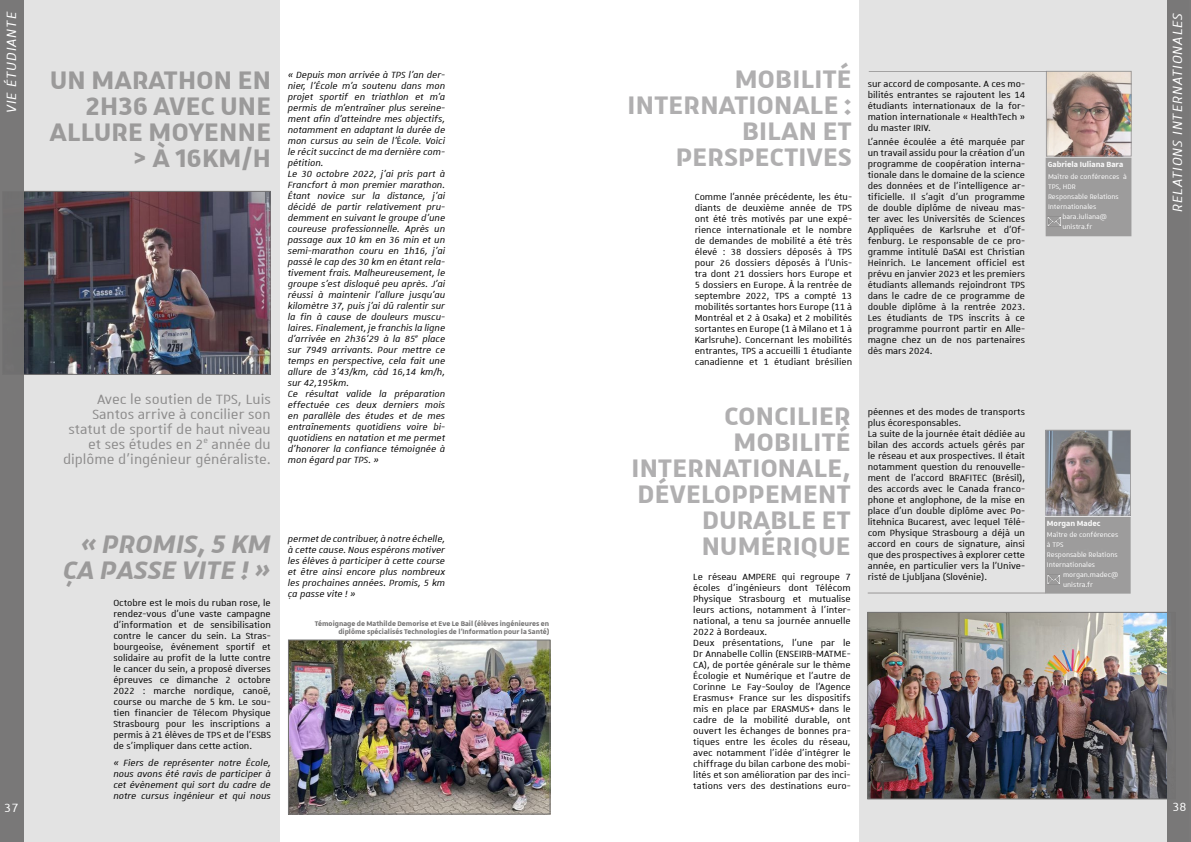
<style>
.page{position:relative;width:1191px;height:842px;background:#fff}
.page>*{position:absolute;margin:0;border:0;box-sizing:border-box;transform-origin:0 0}
.t1{font:700 34px/26px "Unistra A";letter-spacing:.01em;color:#b0afb0;text-align:right}
.t2{font:700 34px/26px "Unistra A";letter-spacing:.01em;color:#9b9a9a;text-align:right}
.t3{font:italic 700 34px/26px "Unistra A";letter-spacing:.01em;color:#9b9a9a;text-align:center}
.t4{font:18px/15px "Unistra A";color:#8c8b8b;text-align:right}
.t5{font:italic 18px "Unistra A";letter-spacing:.05em;color:#fff}
.t6{font:16px "Unistra A";color:#fff}
.t7{font:12px/11px "Unistra A";color:#000;text-align:justify}
.t8{font:italic 12px/11px "Unistra A";color:#000;text-align:justify}
.t9{font:700 10px "Unistra A";color:#fff}
.t10{font:9px/10px "Unistra A";color:#fff}
.t11{font:700 9px/8px "Unistra A";color:#747373;text-align:right}
.s1{font-style:normal}
</style>
<div class="page">
<div style="left:859px;top:0;width:329px;height:842px;background:#e3e3e3"></div>
<div style="left:0;top:0;width:280px;height:842px;background:#e3e3e3"></div>
<img style="left:24px;top:193px;width:244px;height:179px">
<div style="left:2px;top:191px;width:268px;height:183px;border:1px solid #747373"></div>
<img style="left:290px;top:642px;width:258px;height:170px">
<div style="left:288px;top:640px;width:262px;height:174px;border:1px solid #747373"></div>
<div style="left:1046px;top:158px;width:85px;height:78px;background:#9d9c9c"></div>
<img style="left:1048px;top:73px;width:81px;height:81px">
<div style="left:1046px;top:71px;width:85px;height:85px;border:1px solid #8c8b8b"></div>
<hr style="left:868px;top:71px;width:178px;height:1px;background:#858383">
<svg style="left:1047px;top:216px;width:13px;height:11px"></svg>
<img style="left:869px;top:614px;width:297px;height:183px">
<div style="left:867px;top:612px;width:308px;height:187px;border:1px solid #747373"></div>
<img style="left:1047px;top:432px;width:81px;height:81px">
<div style="left:1045px;top:430px;width:85px;height:85px;border:1px solid #8a8989"></div>
<hr style="left:867px;top:593px;width:178px;height:1px;background:#858383">
<div style="left:1045px;top:517px;width:85px;height:76px;background:#9d9c9c"></div>
<svg style="left:1047px;top:574px;width:12px;height:11px"></svg>
<div style="left:0;top:0;width:24px;height:842px;background:#747373"></div>
<div style="left:1166px;top:0;width:25px;height:842px;background:#747373"></div>
<h2 class="t5" style="left:2px;top:113px;width:103px;rotate:-90deg">VIE ÉTUDIANTE</h2>
<h2 class="t5" style="left:1168px;top:212px;width:201px;rotate:-90deg">RELATIONS INTERNATIONALES</h2>
<h1 class="t1" style="left:627px;top:65px;width:226px">MOBILITÉ<br>INTERNATIONALE :<br>BILAN ET<br>PERSPECTIVES</h1>
<p class="t8" style="left:288px;top:69px;width:159px;text-align:left">« Depuis mon arrivée à TPS l’an der&shy;nier, l’École m’a soutenu dans mon projet sportif en triathlon et m’a permis de m’entraîner plus sereine&shy;ment afin d’atteindre mes objectifs, notamment en adaptant la durée de mon cursus au sein de l’<span class="s1">É</span>cole. Voici le récit succinct de ma dernière com&shy;pétition.<br>Le 30 octobre 2022, j’ai pris part à Francfort à mon premier marathon.<br>Étant novice sur la distance, j’ai décidé de partir relativement pru&shy;demment en suivant le groupe d’une coureuse professionnelle. Après un passage aux 10 km en 36 min et un semi-marathon couru en 1h16, j’ai passé le cap des 30 km en étant rela&shy;tivement frais. Malheureusement, le groupe s’est disloqué peu après. J’ai réussi à maintenir l’allure jusqu’au kilomètre 37, puis j’ai dû ralentir sur la fin à cause de douleurs muscu&shy;laires. Finalement, je franchis la ligne d’arrivée en 2h36’29 à la 85<sup>e</sup> place sur 7949 arrivants. Pour mettre ce temps en perspective, cela fait une allure de 3’43/km, càd 16,14 km/h, sur 42,195km.<br>Ce résultat valide la préparation effectuée ces deux derniers mois en parallèle des études et de mes entraînements quotidiens voire bi&shy;quotidiens en natation et me permet d’honorer la confiance témoignée à mon égard par TPS. »</p>
<h1 class="t2" style="left:50px;top:66px;width:223px">UN MARATHON EN<br>2H36 AVEC UNE<br>ALLURE MOYENNE &gt; À 16KM/H</h1>
<p class="t7" style="left:867px;top:78px;width:159px">sur accord de composante. A ces mo&shy;bilités entrantes se rajoutent les 14 étudiants internationaux de la for&shy;mation internationale « HealthTech » du master IRIV.</p>
<p class="t7" style="left:867px;top:136px;width:159px">L’année écoulée a été marquée par un travail assidu pour la création d’un programme de coopération interna&shy;tionale dans le domaine de la science des données et de l’intelligence ar&shy;tificielle. Il s’agit d’un programme de double diplôme de niveau mas&shy;ter avec les Universités de Sciences Appliquées de Karlsruhe et d’Of&shy;fenburg. Le responsable de ce pro&shy;gramme intitulé DaSAI est Christian Heinrich. Le lancement officiel est prévu en janvier 2023 et les premiers étudiants allemands rejoindront TPS dans le cadre de ce programme de double diplôme à la rentrée 2023.<br>Les étudiants de TPS inscrits à ce programme pourront partir en Alle&shy;magne chez un de nos partenaires dès mars 2024.</p>
<p class="t9" style="left:1047px;top:159px;width:77px">Gabriela Iuliana Bara</p>
<p class="t10" style="left:1048px;top:171px;width:80px">Maître de conférences à</p>
<p class="t10" style="left:1048px;top:181px;width:29px">TPS, HDR</p>
<p class="t10" style="left:1048px;top:191px;width:72px">Responsable Relations</p>
<p class="t10" style="left:1048px;top:201px;width:50px">Internationales</p>
<p class="t10" style="left:1062px;top:211px;width:46px">bara.iuliana@</p>
<p class="t10" style="left:1062px;top:221px;width:31px">unistra.fr</p>
<p class="t7" style="left:694px;top:191px;width:159px">Comme l’année précédente, les étu&shy;diants de deuxième année de TPS ont été très motivés par une expé&shy;rience internationale et le nombre de demandes de mobilité a été très élevé : 38 dossiers déposés à TPS pour 26 dossiers déposés à l'Unis&shy;tra dont 21 dossiers hors Europe et 5 dossiers en Europe. À la rentrée de septembre 2022, TPS a compté 13 mobilités sortantes hors Europe (11 à Montréal et 2 à Osaka) et 2 mobilités sortantes en Europe (1 à Milano et 1 à Karlsruhe). Concernant les mobilités entrantes, TPS a accueilli 1 étudiante canadienne et 1 étudiant brésilien</p>
<h2 class="t4" style="left:63px;top:391px;width:209px">Avec le soutien de TPS, Luis<br>Santos arrive à concilier son statut de sportif de haut niveau et ses études en 2<sup>e</sup> année du diplôme d'ingénieur généraliste.</h2>
<h1 class="t1" style="left:631px;top:402px;width:221px">CONCILIER<br>MOBILITÉ<br>INTERNATIONALE,<br>DÉVELOPPEMENT<br>DURABLE ET<br>NUMÉRIQUE</h1>
<p class="t7" style="left:693px;top:571px;width:159px;text-align:left">Le réseau AMPERE qui regroupe 7 écoles d’ingénieurs dont Télécom Physique Strasbourg et mutualise leurs actions, notamment à l'inter&shy;national, a tenu sa journée annuelle 2022 à Bordeaux.<br>Deux présentations, l’une par le Dr Annabelle Collin (ENSEIRB-MATME-CA), de portée générale sur le thème Écologie et Numérique et l’autre de Corinne Le Fay-Souloy de l’Agence Erasmus+ France sur les dispositifs mis en place par ERASMUS+ dans le cadre de la mobilité durable, ont ouvert les échanges de bonnes pra&shy;tiques entre les écoles du réseau, avec notamment l’idée d’intégrer le chiffrage du bilan carbone des mobi&shy;lités et son amélioration par des inci&shy;tations vers des destinations euro-</p>
<p class="t7" style="left:867px;top:406px;width:159px;text-align:left">péennes et des modes de transports plus écoresponsables.<br>La suite de la journée était dédiée au bilan des accords actuels gérés par le réseau et aux prospectives. Il était notamment question du renouvelle&shy;ment de l’accord BRAFITEC (Brésil), des accords avec le Canada franco&shy;phone et anglophone, de la mise en place d’un double diplôme avec Po&shy;litehnica Bucarest, avec lequel Télé&shy;com Physique Strasbourg a déjà un accord en cours de signature, ainsi que des prospectives à explorer cette année, en particulier vers la l’Unive&shy;risté de Ljubljana (Slovénie).</p>
<p class="t9" style="left:1046px;top:518px;width:55px">Morgan Madec</p>
<p class="t10" style="left:1047px;top:529px;width:73px">Maître de conférences à TPS<br>Responsable Relations<br>Internationales</p>
<p class="t10" style="left:1063px;top:569px;width:57px">morgan.madec@ unistra.fr</p>
<p class="t8" style="left:288px;top:533px;width:159px">permet de contribuer, à notre échelle, à cette cause. Nous espérons motiver les élèves à participer à cette course et être ainsi encore plus nombreux les prochaines années. Promis, 5 km ça passe vite ! »</p>
<p class="t11" style="left:315px;top:619px;width:236px">Témoignage de Mathilde Demorise et Eve Le Bail (élèves ingénieures en diplôme spécialisés Technologies de l'Information pour la Santé)</p>
<h1 class="t3" style="left:63px;top:530px;width:209px">« PROMIS, 5 KM<br>ÇA PASSE VITE ! »</h1>
<p class="t7" style="left:113px;top:597px;width:159px">Octobre est le mois du ruban rose, le rendez-vous d’une vaste campagne d’information et de sensibilisation contre le cancer du sein. La Stras&shy;bourgeoise, événement sportif et solidaire au profit de la lutte contre le cancer du sein, a proposé diverses épreuves ce dimanche 2 octobre 2022 : marche nordique, canoë, course ou marche de 5 km. Le sou&shy;tien financier de Télecom Physique Strasbourg pour les inscriptions a permis à 21 élèves de TPS et de l'ESBS de s'impliquer dans cette action.</p>
<p class="t8" style="left:113px;top:757px;width:159px">« Fiers de représenter notre École, nous avons été ravis de participer à cet évènement qui sort du cadre de notre cursus ingénieur et qui nous</p>
<p class="t10" style="left:1044px;top:546px;width:73px">Enseignant-Chercheur<br>TPS-ICube</p>
<h3 class="t6" style="left:4px;top:799px;width:16px">37</h3>
<h3 class="t6" style="left:1172px;top:799px;width:16px">38</h3>
</div>
